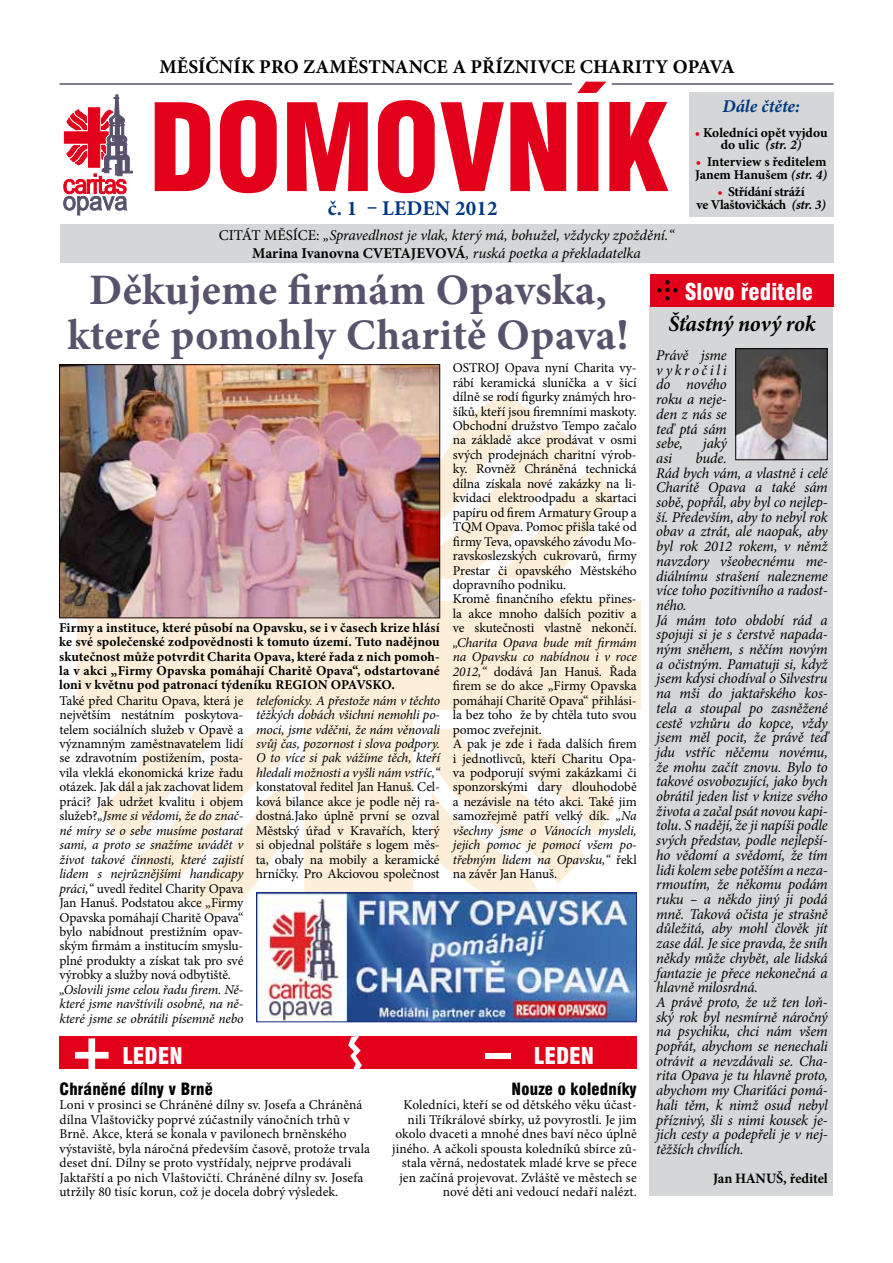
<style>
.page{position:relative;width:893px;height:1263px;background:#fff}
.page>*{position:absolute;margin:0;border:0;box-sizing:border-box;transform-origin:0 0}
.t1{font:700 72px "Friz Qua Itc TEE";color:#fff}
.t2{font:700 43.5px/45px "Minion Pro";letter-spacing:.01em;color:#58526c;text-align:center}
.t3{font:900 condensed 22.5px "Swiss 721 BTCE";color:#fff}
.t4{font:italic 700 22.5px "Minion Pro";letter-spacing:-.01em;color:#000}
.t5{font:700 21px "Minion Pro";letter-spacing:.01em;color:#003882}
.t6{font:700 19.5px "Minion Pro";letter-spacing:.01em;color:#000}
.t7{font:italic 700 18px "Minion Pro";letter-spacing:.005em;color:#003882}
.t8{font:900 condensed 16.5px "Swiss 721 BTCE";letter-spacing:.01em;color:#000}
.t9{font:italic 15px/14.7px "Minion Pro";letter-spacing:-.01em;color:#000;text-align:justify}
.t10{font:700 14.4px "Minion Pro";letter-spacing:-.01em;color:#000}
.t11{font:13.5px/14.4px "Minion Pro";letter-spacing:-.005em;color:#000}
.t12{font:700 13.5px/14.4px "Minion Pro";color:#000;text-align:justify}
.t13{font:italic 13.5px/14.4px "Minion Pro";letter-spacing:-.015em;color:#000;text-align:justify}
.t14{font:700 13.5px/12.8px "Minion Pro";letter-spacing:-.02em;color:#000;text-align:center}
.s1{font-style:normal}
.s2{font-weight:700;font-style:normal}
.s3{color:#e2001a}
.s4{font-style:italic}
</style>
<div class="page">
<svg style="left:77px;top:374px;width:563px;height:543px"></svg>
<svg style="left:63px;top:94px;width:70px;height:121px"></svg>
<div style="left:650px;top:306px;width:183px;height:890px;background:#d5d6d7"></div>
<div style="left:649px;top:274px;width:184px;height:32px;background:#e2001a"></div>
<svg style="left:657px;top:280px;width:20px;height:20px"></svg>
<img style="left:737px;top:350px;width:89px;height:108px">
<div style="left:735px;top:348px;width:93px;height:112px;border:1px solid #000"></div>
<hr style="left:612px;top:83px;width:221px;height:2px;background:#58526c">
<hr style="left:60px;top:83px;width:512px;height:2px;background:#58526c">
<svg style="left:155px;top:82px;width:513px;height:111px;fill:#e2001a"></svg>
<div style="left:60px;top:225px;width:773px;height:38px;background:#d5d6d7"></div>
<div style="left:60px;top:1037px;width:577px;height:32px;background:#e2001a"></div>
<svg style="left:348px;top:1036px;width:14px;height:33px"></svg>
<div style="left:485px;top:1053px;width:25px;height:6px;background:#fff"></div>
<div style="left:689px;top:92px;width:144px;height:125px;background:#d5d6d7"></div>
<img style="left:61px;top:366px;width:377px;height:250px">
<div style="left:59px;top:364px;width:381px;height:254px;border:1px solid #160405"></div>
<img style="left:258px;top:894px;width:377px;height:126px">
<div style="left:256px;top:892px;width:381px;height:130px;border:1px solid #162983"></div>
<h3 class="t6" style="left:159px;top:53px;width:114px">Měsíčník pro</h3>
<h3 class="t6" style="left:303px;top:53px;width:69px">zaměstnance</h3>
<h3 class="t6" style="left:452px;top:53px;width:76px">apříznivce</h3>
<h3 class="t6" style="left:580px;top:53px;width:27px">Charit</h3>
<h3 class="t6" style="left:656px;top:53px;width:45px">y Opava</h3>
<h3 class="t5" style="left:328px;top:194px;width:172px">č. 1 – LEDEN 2012</h3>
<p class="t9" style="left:219px;top:227px;width:457px;line-height:18px;text-align:center"><span class="s1">CITÁT MĚSÍCE:</span> „Spravedlnost je vlak, který má, bohužel, vždycky zpoždění.“<br><span class="s2">Marina Ivanovna CVETAJEVOVÁ</span>, ruská poetka a překladatelka</p>
<h3 class="t7" style="left:722px;top:93px;width:79px">Dále čtěte:</h3>
<p class="t12" style="left:695px;top:126px;width:134px;line-height:12.8px;text-align:center"><span class="s3">•</span> Koledníci opět vyjdou do ulic <span class="s4">(str. 2)</span></p>
<p class="t12" style="left:695px;top:156px;width:133px;line-height:12.8px"><span class="s3">•</span> Interview s ředitelem<br>Janem Hanušem <span class="s4">(str. 4)</span></p>
<p class="t14" style="left:696px;top:185px;width:131px"><span class="s3">•</span> Střídání stráží<br>ve Vlaštovičkách <span class="s4">(str. 3)</span></p>
<h2 class="t2" style="left:67px;top:267px;width:563px">Děkujeme firmám Opavska, které pomohly Charitě Opava!</h2>
<p class="t12" style="left:59px;top:620px;width:382px">Firmy a instituce, které působí na Opavsku, se i v časech krize hlásí ke své společenské zodpovědnosti k tomuto území. Tuto nadějnou skutečnost může potvrdit Charita Opava, které řada z nich pomoh&shy;la v akci „Firmy Opavska pomáhají Charitě Opava“, odstartované loni v květnu pod patronací týdeníku REGION OPAVSKO.</p>
<p class="t11" style="left:60px;top:693px;width:185px;text-align:justify">Také před Charitu Opava, která je největším nestátním poskytova&shy;telem sociálních služeb v Opavě a významným zaměstnavatelem lidí se zdravotním postižením, posta&shy;vila vleklá ekonomická krize řadu otázek. Jak dál a jak zachovat lidem práci? Jak udržet kvalitu i objem služeb?<span class="s4">„Jsme si vědomi, že do znač&shy;né míry se o sebe musíme postarat sami, a proto se snažíme uvádět v život takové činnosti, které zajistí lidem s nejrůznějšími handicapy práci,“</span> uvedl ředitel Charity Opava Jan Hanuš. Podstatou akce „Firmy Opavska pomáhají Charitě Opava“ bylo nabídnout prestižním opav&shy;ským firmám a institucím smyslu&shy;plné produkty a získat tak pro své výrobky a služby nová odbytiště.</p>
<p class="t13" style="left:60px;top:982px;width:185px">„Oslovili jsme celou řadu firem. Ně&shy;které jsme navštívili osobně, na ně&shy;které jsme se obrátili písemně nebo</p>
<p class="t13" style="left:256px;top:693px;width:185px">telefonicky. A přestože nám v těchto těžkých dobách všichni nemohli po&shy;moci, jsme vděčni, že nám věnovali svůj čas, pozornost i slova podpory.<br>O to více si pak vážíme těch, kteří hledali možnosti a vyšli nám vstříc,“</p>
<p class="t11" style="left:256px;top:780px;width:186px;text-align:justify">konstatoval ředitel Jan Hanuš. Cel&shy;ková bilance akce je podle něj ra&shy;dostná.Jako úplně první se ozval Městský úřad v Kravařích, který si objednal polštáře s logem měs&shy;ta, obaly na mobily a keramické hrníčky. Pro Akciovou společnost</p>
<p class="t11" style="left:453px;top:361px;width:185px">OSTROJ Opava nyní Charita vy&shy;rábí keramická sluníčka a v šicí dílně se rodí figurky známých hro&shy;šíků, kteří jsou firemními maskoty.<br>Obchodní družstvo Tempo začalo na základě akce prodávat v osmi svých prodejnách charitní výrob&shy;ky. Rovněž Chráněná technická dílna získala nové zakázky na li&shy;kvidaci elektroodpadu a skartaci papíru od firem Armatury Group a<br>TQM Opava. Pomoc přišla také od firmy Teva, opavského závodu Mo&shy;ravskoslezských cukrovarů, firmy<br>Prestar či opavského Městského dopravního podniku.<br>Kromě finančního efektu přines&shy;la akce mnoho dalších pozitiv a ve skutečnosti vlastně nekončí.</p>
<p class="t11" style="left:453px;top:635px;width:185px"><span class="s4">„Charita Opava bude mít firmám na Opavsku co nabídnou i v roce<br>2012,“</span> dodává Jan Hanuš. Řada firem se do akce „Firmy Opavska pomáhají Charitě Opava“ přihlási&shy;la bez toho že by chtěla tuto svou pomoc zveřejnit.<br>A pak je zde i řada dalších firem i jednotlivců, kteří Charitu Opa&shy;va podporují svými zakázkami či sponzorskými dary dlouhodobě a nezávisle na této akci. Také jim samozřejmě patří velký dík. <span class="s4">„Na všechny jsme o Vánocích mysleli, jejich pomoc je pomocí všem po&shy;třebným lidem na Opavsku,“</span> řekl na závěr Jan Hanuš.</p>
<h1 class="t1" style="left:70px;top:1014px;width:45px">+</h1>
<h3 class="t3" style="left:122px;top:1041px;width:62px">LEDEN</h3>
<h3 class="t3" style="left:534px;top:1041px;width:62px">LEDEN</h3>
<p class="t8" style="left:60px;top:1078px;width:155px">Chráněné dílny v Brně</p>
<p class="t11" style="left:60px;top:1098px;width:312px">Loni v prosinci se Chráněné dílny sv. Josefa a Chráněná dílna Vlaštovičky poprvé zúčastnily vánočních trhů v Brně. Akce, která se konala v pavilonech brněnského výstaviště, byla náročná především časově, protože trvala deset dní. Dílny se proto vystřídaly, nejprve prodávali Jaktařští a po nich Vlaštovičtí. Chráněné dílny sv. Josefa utržily 80 tisíc korun, což je docela dobrý výsledek.</p>
<p class="t8" style="left:512px;top:1078px;width:127px">Nouze o koledníky</p>
<p class="t11" style="left:392px;top:1098px;width:246px;text-align:right">Koledníci, kteří se od dětského věku účast&shy;nili Tříkrálové sbírky, už povyrostli. Je jim okolo dvaceti a mnohé dnes baví něco úplně jiného. A ačkoli spousta koledníků sbírce zů&shy;stala věrná, nedostatek mladé krve se přece jen začíná projevovat. Zvláště ve městech se nové děti ani vedoucí nedaří nalézt.</p>
<h3 class="t3" style="left:685px;top:276px;width:130px">Slovo ředitele</h3>
<h3 class="t4" style="left:668px;top:307px;width:149px">Šťastný nový rok</h3>
<p class="t9" style="left:656px;top:348px;width:72px">Právě jsme vykročili do nového roku a neje&shy;den z nás se teď ptá sám sebe,</p>
<p class="t9" style="left:703px;top:436px;width:25px">jaký</p>
<p class="t9" style="left:656px;top:451px;width:173px;text-align:left;text-indent:39px">bude.<br>Rád bych vám, a vlastně i celé<br>Charitě Opava a také sám sobě, popřál, aby byl co nejlep&shy;ší. Především, aby to nebyl rok obav a ztrát, ale naopak, aby byl rok 2012 rokem, v němž navzdory všeobecnému me&shy;diálnímu strašení nalezneme více toho pozitivního a radost&shy;ného.<br>Já mám toto období rád a spojuji si je s čerstvě napada&shy;ným sněhem, s něčím novým a očistným. Pamatuji si, když jsem kdysi chodíval o Silvestru na mši do jaktařského kos&shy;tela a stoupal po zasněžené cestě vzhůru do kopce, vždy jsem měl pocit, že právě teď jdu vstříc něčemu novému, že mohu začít znovu. Bylo to takové osvobozující, jako bych obrátil jeden list v knize svého života a začal psát novou kapi&shy;tolu. S nadějí, že ji napíši podle svých představ, podle nejlepší&shy;ho vědomí a svědomí, že tím lidi kolem sebe potěším a neza&shy;rmoutím, že někomu podám ruku – a někdo jiný ji podá mně. Taková očista je strašně důležitá, aby mohl člověk jít zase dál. Je sice pravda, že sníh někdy může chybět, ale lidská fantazie je přece nekonečná a hlavně milosrdná.<br>A právě proto, že už ten loň&shy;ský rok byl nesmírně náročný na psychiku, chci nám všem popřát, abychom se nenechali otrávit a nevzdávali se. Cha&shy;rita Opava je tu hlavně proto, abychom my Chariťáci pomá&shy;hali těm, k nimž osud nebyl příznivý, šli s nimi kousek je&shy;jich cesty a podepřeli je v nej&shy;těžších chvílích.</p>
<p class="t10" style="left:713px;top:1169px;width:116px">Jan HANUŠ, ředitel</p>
<p class="t9" style="left:656px;top:451px;width:17px">asi</p>
</div>
